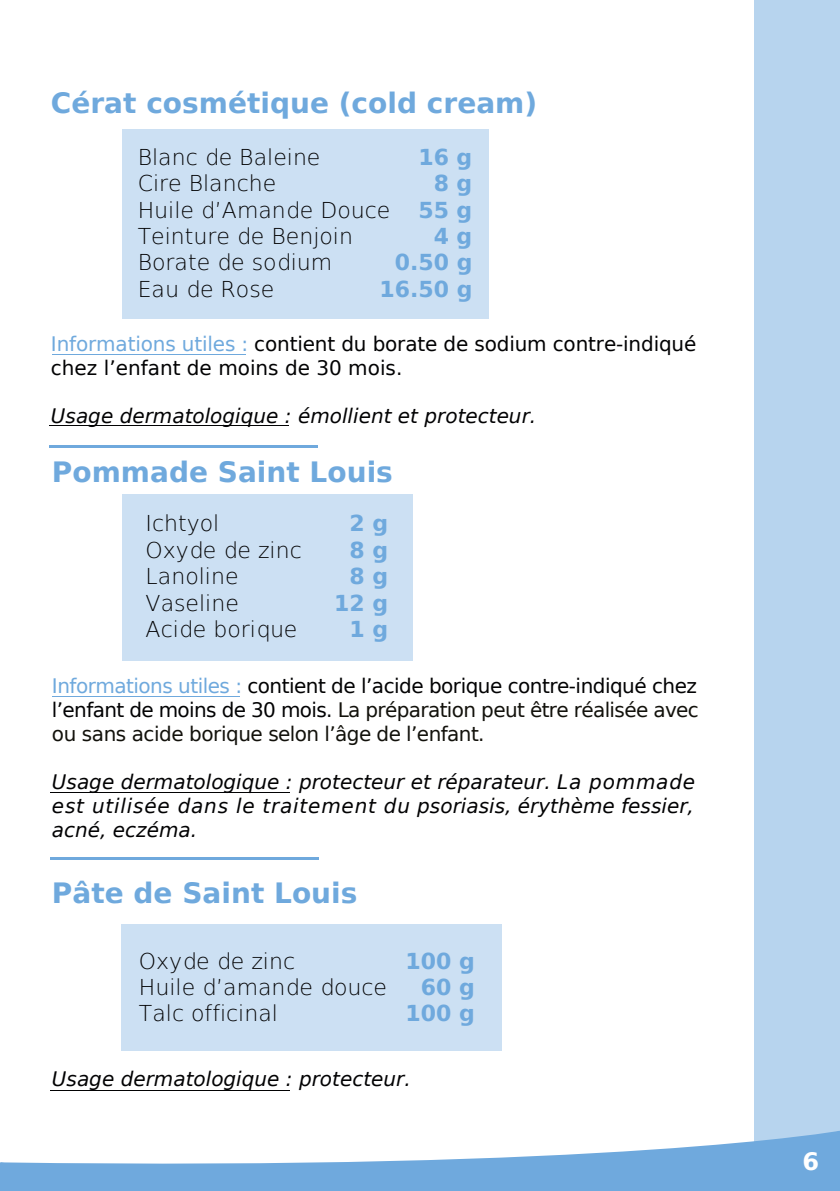
<style>
.page{position:relative;width:840px;height:1191px;background:#fff}
.page>*{position:absolute;margin:0;border:0;box-sizing:border-box;transform-origin:0 0}
.t1{font:700 28px "DejaVu Sans";color:#6fa9dd}
.t2{font:700 24px "DejaVu Sans";color:#fff}
.t3{font:200 22px/26.4px "DejaVu Sans";color:#020203}
.t4{font:700 22px/26.4px "DejaVu Sans";color:#6fa9dd;text-align:right}
.t5{font:italic 20px/24px "DejaVu Sans";color:#020203;text-align:justify}
.t6{font:20px/24px "DejaVu Sans";letter-spacing:-.03em;color:#12110b;text-align:justify}
.t7{font:20px/24px "DejaVu Sans";letter-spacing:-.01em;color:#020203}
.s1{color:#6fa9dd}
.s2{color:#020203}
</style>
<div class="page">
<div style="left:754px;top:0;width:85px;height:1191px;background:#b7d4ee"></div>
<hr style="left:50px;top:445px;width:268px;height:3px;background:#6fa9dd">
<hr style="left:51px;top:857px;width:268px;height:3px;background:#6fa9dd">
<hr style="left:50px;top:425px;width:238px;height:1px;background:#020203">
<hr style="left:51px;top:1090px;width:238px;height:1px;background:#020203">
<hr style="left:51px;top:792px;width:238px;height:1px;background:#020203">
<svg style="left:1px;top:1131px;width:837px;height:60px;fill:#6fa9dd"></svg>
<div style="left:122px;top:129px;width:366px;height:190px;background:#cce0f3"></div>
<div style="left:122px;top:494px;width:290px;height:166px;background:#cce0f3"></div>
<div style="left:121px;top:924px;width:380px;height:127px;background:#cce0f3"></div>
<div style="left:802px;top:1156px;width:36px;height:35px;background:#6fa9dd"></div>
<hr style="left:52px;top:354px;width:193px;height:1px;background:#6fa9dd">
<hr style="left:52px;top:695px;width:187px;height:1px;background:#6fa9dd">
<h1 class="t1" style="left:51px;top:80px;width:487px">Cérat cosmétique (cold cream)</h1>
<p class="t3" style="left:138px;top:142px;width:254px">Blanc de Baleine<br>Cire Blanche<br>Huile d’Amande Douce<br>Teinture de Benjoin<br>Borate de sodium<br>Eau de Rose</p>
<p class="t4" style="left:379px;top:143px;width:94px">16 g<br>8 g<br>55 g<br>4 g<br>0.50 g<br>16.50 g</p>
<p class="t7" style="left:51px;top:331px;width:646px"><span class="s1">Informations utiles :</span> contient du borate de sodium contre-indiqué chez l’enfant de moins de 30 mois.</p>
<p class="t5" style="left:51px;top:404px;width:486px">Usage dermatologique : émollient et protecteur.</p>
<h1 class="t1" style="left:52px;top:449px;width:342px">Pommade Saint Louis</h1>
<p class="t3" style="left:145px;top:509px;width:157px">Ichtyol<br>Oxyde de zinc<br>Lanoline<br>Vaseline<br>Acide borique</p>
<p class="t4" style="left:334px;top:510px;width:56px">2 g<br>8 g<br>8 g<br>12 g<br>1 g</p>
<p class="t6" style="left:52px;top:673px;width:648px"><span class="s1">Informations utiles :</span> <span class="s2">contient de l’acide borique contre-indiqué chez l’enfant de moins de 30 mois.</span> La préparation peut être réalisée avec ou sans acide borique selon l’âge de l’enfant.</p>
<p class="t5" style="left:52px;top:769px;width:644px">Usage dermatologique : protecteur et réparateur. La pommade est utilisée dans le traitement du psoriasis, érythème fessier, acné, eczéma.</p>
<h1 class="t1" style="left:52px;top:870px;width:307px">Pâte de Saint Louis</h1>
<p class="t3" style="left:139px;top:946px;width:249px">Oxyde de zinc<br>Huile d’amande douce<br>Talc officinal</p>
<p class="t4" style="left:405px;top:947px;width:71px">100 g<br>60 g<br>100 g</p>
<p class="t5" style="left:52px;top:1066px;width:360px">Usage dermatologique : protecteur.</p>
<p class="t2" style="left:802px;top:1141px;width:18px">6</p>
</div>
